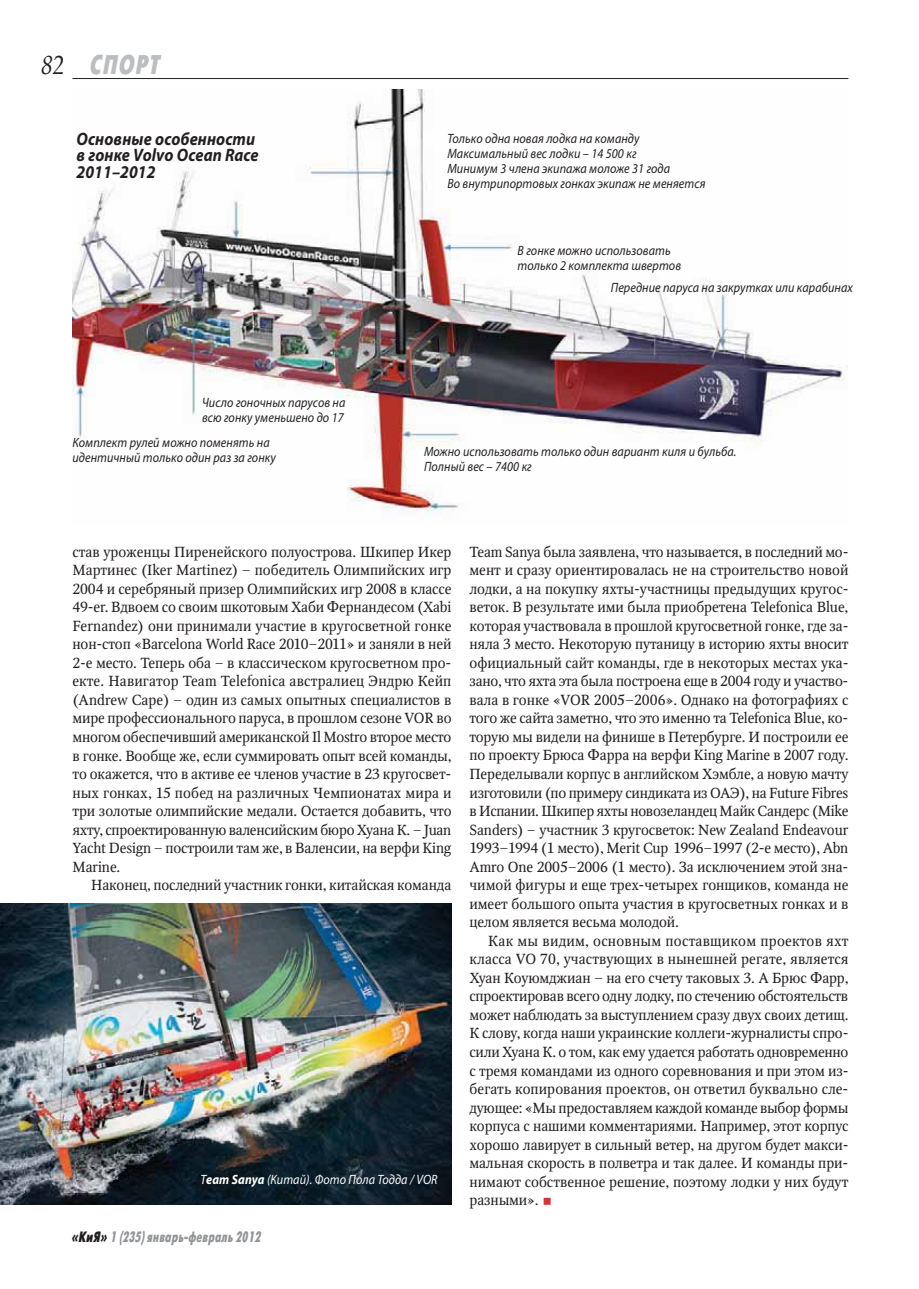
<style>
.page{position:relative;width:919px;height:1289px;background:#fff}
.page>*{position:absolute;margin:0;border:0;box-sizing:border-box;transform-origin:0 0}
.t1{font:italic 27px "Futuris X Cond C";color:#bbbdc0}
.t2{font:italic 700 18px/16.2px "Myriad Pro";letter-spacing:.005em;color:#231f20;scale:.9 1}
.t3{font:italic 15px "Futuris X Cond C";color:#939598;scale:.9 1}
.t4{font:14.55px/18.5px "Octava C";letter-spacing:-.01em;color:#231f20;text-align:justify}
.t5{font:italic 13.5px/15px "Myriad Pro";letter-spacing:.005em;color:#231f20;scale:.9 1}
.t6{font:italic 13.5px "Myriad Pro";letter-spacing:.005em;color:#fff;scale:.9 1}
.s1{font-family:"Palatino Linotype";color:#231f20}
.s2{font-weight:700}
.s3{color:#231f20}
.s4{color:#d23439}
</style>
<div class="page">
<hr style="left:72px;top:78px;width:776px;height:1px;background:#231f20">
<img style="left:72px;top:89px;width:775px;height:427px">
<img style="left:0;top:903px;width:452px;height:301px">
<h1 class="t1" style="left:41px;top:49px;width:124px"><span class="s1">82</span> СПОРТ</h1>
<p class="t2" style="left:77px;top:131px;width:204px">Основные особенности в гонке Volvo Ocean Race<br>2011–2012</p>
<p class="t5" style="left:447px;top:131px;width:288px">Только одна новая лодка на команду Максимальный вес лодки – 14 500 кг<br>Минимум 3 члена экипажа моложе 31 года<br>Во внутрипортовых гонках экипаж не меняется</p>
<p class="t5" style="left:202px;top:395px;width:161px">Число гоночных парусов на всю гонку уменьшено до 17</p>
<p class="t5" style="left:72px;top:435px;width:227px">Комплект рулей можно поменять на идентичный только один раз за гонку</p>
<p class="t5" style="left:517px;top:242px;width:183px">В гонке можно использовать только 2 комплекта швертов</p>
<p class="t5" style="left:611px;top:279px;width:270px">Передние паруса на закрутках или карабинах</p>
<p class="t5" style="left:424px;top:443px;width:348px">Можно использовать только один вариант киля и бульба.<br>Полный вес – 7400 кг</p>
<p class="t4" style="left:72px;top:543px;width:380px">став уроженцы Пиренейского полуострова. Шкипер Икер Мартинес (Iker Martinez) – победитель Олимпийских игр 2004 и серебряный призер Олимпийских игр 2008 в классе 49-er. Вдвоем со своим шкотовым Хаби Фернандесом (Xabi Fernandez) они принимали участие в кругосветной гонке нон-стоп «Barcelona World Race 2010–2011» и заняли в ней 2-е место. Теперь оба – в классическом кругосветном про&shy;екте. Навигатор Team Telefonica австралиец Эндрю Кейп (Andrew Cape) – один из самых опытных специалистов в мире профессионального паруса, в прошлом сезоне VOR во многом обеспечивший американской Il Mostro второе место в гонке. Вообще же, если суммировать опыт всей команды, то окажется, что в активе ее членов участие в 23 кругосвет&shy;ных гонках, 15 побед на различных Чемпионатах мира и три золотые олимпийские медали. Остается добавить, что яхту, спроектированную валенсийским бюро Хуана К. – Juan Yacht Design – построили там же, в Валенсии, на верфи King Marine.</p>
<p class="t4" style="left:91px;top:877px;width:361px">Наконец, последний участник гонки, китайская команда</p>
<p class="t6" style="left:200px;top:1171px;width:265px">T<span class="s2">eam Sanya</span> (Китай). Фото Пола Тодда / VOR</p>
<p class="t3" style="left:71px;top:1228px;width:215px"><span class="s3">«КиЯ»</span> 1 (235)январь-февраль 2012</p>
<p class="t4" style="left:469px;top:543px;width:380px">Team Sanya была заявлена, что называется, в последний мо&shy;мент и сразу ориентировалась не на строительство новой лодки, а на покупку яхты-участницы предыдущих кругос&shy;веток. В результате ими была приобретена Telefonica Blue, которая участвовала в прошлой кругосветной гонке, где за&shy;няла 3 место. Некоторую путаницу в историю яхты вносит официальный сайт команды, где в некоторых местах ука&shy;зано, что яхта эта была построена еще в 2004 году и участво&shy;вала в гонке «VOR 2005–2006». Однако на фотографиях с того же сайта заметно, что это именно та Telefonica Blue, ко&shy;торую мы видели на финише в Петербурге. И построили ее по проекту Брюса Фарра на верфи King Marine в 2007 году.<br>Переделывали корпус в английском Хэмбле, а новую мачту изготовили (по примеру синдиката из ОАЭ), на Future Fibres в Испании. Шкипер яхты новозеландец Майк Сандерс (Mike Sanders) – участник 3 кругосветок: New Zealand Endeavour 1993–1994 (1 место), Merit Cup 1996–1997 (2-е место), Abn Amro One 2005–2006 (1 место). За исключением этой зна&shy;чимой фигуры и еще трех-четырех гонщиков, команда не имеет большого опыта участия в кругосветных гонках и в целом является весьма молодой.</p>
<p class="t4" style="left:469px;top:932px;width:380px;text-indent:19px">Как мы видим, основным поставщиком проектов яхт класса VO 70, участвующих в нынешней регате, является Хуан Коуюмджиан – на его счету таковых 3. А Брюс Фарр, спроектировав всего одну лодку, по стечению обстоятельств может наблюдать за выступлением сразу двух своих детищ.<br>К слову, когда наши украинские коллеги-журналисты спро&shy;сили Хуана К. о том, как ему удается работать одновременно с тремя командами из одного соревнования и при этом из&shy;бегать копирования проектов, он ответил буквально сле&shy;дующее: «Мы предоставляем каждой команде выбор формы корпуса с нашими комментариями. Например, этот корпус хорошо лавирует в сильный ветер, на другом будет макси&shy;мальная скорость в полветра и так далее. И команды при&shy;нимают собственное решение, поэтому лодки у них будут разными». <span class="s4">▪</span></p>
</div>
